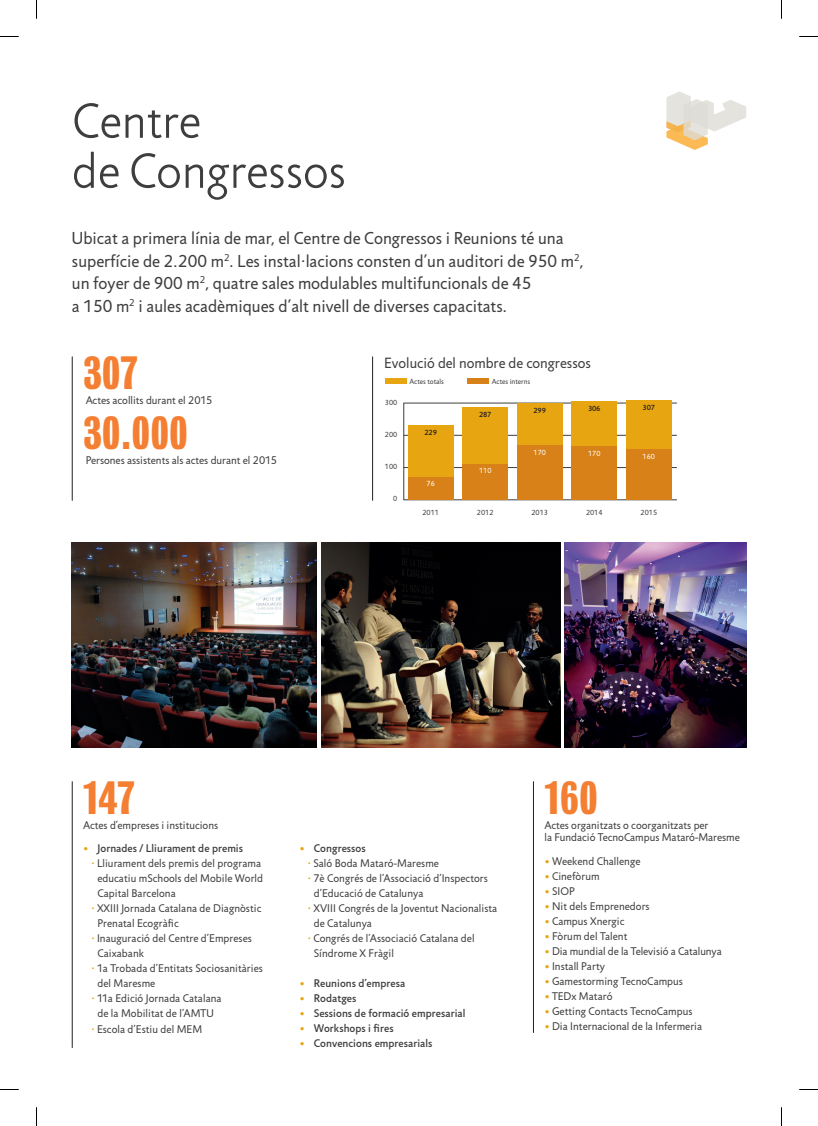
<style>
.page{position:relative;width:818px;height:1126px;background:#fff}
.page>*{position:absolute;margin:0;border:0;box-sizing:border-box;transform-origin:0 0}
.t1{font:300 50px/50px "Jigsaw";color:#3e3e3f}
.t2{font:42.5px "Bureau Grot One Seven";letter-spacing:.015em;color:#f47f32}
.t3{font:17.5px/22.5px "Jigsaw";color:#3e3e3f}
.t4{font:15px "Jigsaw";color:#3e3e3f}
.t5{font:11.25px/12.5px "Jigsaw";letter-spacing:.005em;color:#3e3e3f}
.t6{font:500 11.25px "Jigsaw";letter-spacing:.005em;color:#3e3e3f}
.t7{font:7.5px "Jigsaw";color:#3e3e3f}
.t8{font:500 7.5px "Jigsaw";letter-spacing:-.025em;color:#231f20}
.t9{font:7.5px "Jigsaw";color:#fff}
.s1{font-weight:400;color:#e7a512}
.s2{font-weight:700;color:#e7a512}
.s3{color:#e7a512}
</style>
<div class="page">
<svg style="left:666px;top:91px;width:81px;height:59px"></svg>
<hr style="left:372px;top:357px;width:1px;height:143px;background:#231f20">
<hr style="left:72px;top:357px;width:1px;height:143px;background:#231f20">
<hr style="left:403px;top:403px;width:1px;height:97px;background:#3e3e3f">
<hr style="left:403px;top:499px;width:273px;height:1px;background:#3e3e3f">
<hr style="left:403px;top:435px;width:273px;height:1px;background:#3e3e3f">
<hr style="left:403px;top:403px;width:273px;height:1px;background:#3e3e3f">
<hr style="left:403px;top:467px;width:273px;height:1px;background:#3e3e3f">
<div style="left:385px;top:378px;width:21px;height:6px;background:#e7a512"></div>
<div style="left:467px;top:378px;width:21px;height:6px;background:#d78118"></div>
<div style="left:408px;top:476px;width:45px;height:24px;background:#d78118"></div>
<div style="left:408px;top:425px;width:45px;height:51px;background:#e7a512"></div>
<div style="left:462px;top:463px;width:45px;height:37px;background:#d78118"></div>
<div style="left:462px;top:407px;width:45px;height:56px;background:#e7a512"></div>
<div style="left:517px;top:445px;width:45px;height:55px;background:#d78118"></div>
<div style="left:517px;top:403px;width:45px;height:42px;background:#e7a512"></div>
<div style="left:571px;top:445px;width:45px;height:55px;background:#d78118"></div>
<div style="left:571px;top:401px;width:45px;height:44px;background:#e7a512"></div>
<img style="left:72px;top:543px;width:244px;height:204px">
<img style="left:321px;top:543px;width:238px;height:204px">
<img style="left:564px;top:543px;width:181px;height:204px">
<hr style="left:72px;top:781px;width:1px;height:266px;background:#231f20">
<hr style="left:533px;top:781px;width:1px;height:251px;background:#231f20">
<div style="left:625px;top:449px;width:46px;height:51px;background:#d78118"></div>
<div style="left:625px;top:400px;width:46px;height:49px;background:#e7a512"></div>
<svg style="left:0;top:36px;width:19px;height:1px"></svg>
<svg style="left:799px;top:36px;width:18px;height:1px"></svg>
<svg style="left:0;top:1089px;width:19px;height:1px"></svg>
<svg style="left:799px;top:1089px;width:18px;height:1px"></svg>
<svg style="left:36px;top:0;width:1px;height:19px"></svg>
<svg style="left:36px;top:1107px;width:1px;height:18px"></svg>
<h1 class="t1" style="left:72px;top:98px;width:275px">Centre<br>de Congressos</h1>
<p class="t3" style="left:72px;top:227px;width:513px">Ubicat a primera línia de mar, el Centre de Congressos i Reunions té una superfície de 2.200 m<sup>2</sup>. Les instal·lacions consten d’un auditori de 950 m<sup>2</sup>, un foyer de 900 m<sup>2</sup>, quatre sales modulables multifuncionals de 45<br>a 150 m<sup>2</sup> i aules acadèmiques d’alt nivell de diverses capacitats.</p>
<h2 class="t2" style="left:83px;top:351px;width:55px">307</h2>
<p class="t5" style="left:86px;top:395px;width:128px">Actes acollits durant el 2015</p>
<h2 class="t2" style="left:83px;top:411px;width:106px">30.000</h2>
<p class="t5" style="left:86px;top:455px;width:193px">Persones assistents als actes durant el 2015</p>
<h3 class="t4" style="left:384px;top:354px;width:208px">Evolució del nombre de congressos</h3>
<p class="t7" style="left:385px;top:398px;width:14px">300</p>
<p class="t7" style="left:409px;top:377px;width:36px">Actes totals</p>
<p class="t7" style="left:491px;top:377px;width:40px">Actes interns</p>
<p class="t8" style="left:587px;top:404px;width:14px">306</p>
<p class="t9" style="left:587px;top:449px;width:14px">170</p>
<p class="t8" style="left:533px;top:406px;width:14px">299</p>
<p class="t9" style="left:533px;top:448px;width:14px">170</p>
<p class="t8" style="left:478px;top:410px;width:14px">287</p>
<p class="t8" style="left:424px;top:428px;width:14px">229</p>
<p class="t7" style="left:385px;top:430px;width:14px">200</p>
<p class="t7" style="left:385px;top:462px;width:14px">100</p>
<p class="t9" style="left:478px;top:466px;width:14px">110</p>
<p class="t7" style="left:393px;top:494px;width:6px">0</p>
<p class="t9" style="left:426px;top:479px;width:10px">76</p>
<p class="t7" style="left:422px;top:508px;width:18px">2011</p>
<p class="t7" style="left:476px;top:508px;width:18px">2012</p>
<p class="t7" style="left:531px;top:508px;width:18px">2013</p>
<p class="t7" style="left:585px;top:508px;width:18px">2014</p>
<p class="t8" style="left:642px;top:403px;width:14px">307</p>
<p class="t9" style="left:642px;top:452px;width:14px">160</p>
<p class="t7" style="left:640px;top:508px;width:18px">2015</p>
<h2 class="t2" style="left:83px;top:775px;width:53px">147</h2>
<p class="t5" style="left:83px;top:819px;width:136px">Actes d’empreses i institucions</p>
<p class="t6" style="left:83px;top:842px;width:161px"><span class="s1">•</span> Jornades / Lliurament de premis</p>
<p class="t5" style="left:91px;top:857px;width:171px"><span class="s2">·</span> Lliurament dels premis del programa</p>
<p class="t5" style="left:97px;top:872px;width:167px">educatiu mSchools del Mobile World</p>
<p class="t5" style="left:97px;top:887px;width:80px">Capital Barcelona</p>
<p class="t5" style="left:91px;top:902px;width:171px"><span class="s2">·</span> XXIII Jornada Catalana de Diagnòstic</p>
<p class="t5" style="left:97px;top:917px;width:83px">Prenatal Ecogràfic</p>
<p class="t5" style="left:91px;top:932px;width:162px"><span class="s2">·</span> Inauguració del Centre d’Empreses</p>
<p class="t5" style="left:97px;top:947px;width:48px">Caixabank</p>
<p class="t5" style="left:91px;top:962px;width:173px"><span class="s2">·</span> 1a Trobada d’Entitats Sociosanitàries</p>
<p class="t5" style="left:97px;top:977px;width:59px">del Maresme</p>
<p class="t5" style="left:91px;top:992px;width:132px"><span class="s2">·</span> 11a Edició Jornada Catalana</p>
<p class="t5" style="left:97px;top:1007px;width:118px">de la Mobilitat de l’AMTU</p>
<p class="t5" style="left:91px;top:1022px;width:112px"><span class="s2">·</span> Escola d’Estiu del MEM</p>
<p class="t6" style="left:299px;top:842px;width:68px"><span class="s1">•</span> Congressos</p>
<p class="t5" style="left:307px;top:857px;width:133px"><span class="s2">·</span> Saló Boda Mataró-Maresme</p>
<p class="t5" style="left:307px;top:872px;width:181px"><span class="s2">·</span> 7è Congrés de l’Associació d’Inspectors</p>
<p class="t5" style="left:313px;top:887px;width:111px">d’Educació de Catalunya</p>
<p class="t5" style="left:307px;top:902px;width:191px"><span class="s2">·</span> XVIII Congrés de la Joventut Nacionalista</p>
<p class="t5" style="left:313px;top:917px;width:60px">de Catalunya</p>
<p class="t5" style="left:307px;top:932px;width:168px"><span class="s2">·</span> Congrés de l’Associació Catalana del</p>
<p class="t5" style="left:313px;top:947px;width:82px">Síndrome X Fràgil</p>
<p class="t6" style="left:299px;top:977px;width:107px"><span class="s1">•</span> Reunions d’empresa</p>
<p class="t6" style="left:299px;top:992px;width:58px"><span class="s1">•</span> Rodatges</p>
<p class="t6" style="left:299px;top:1007px;width:167px"><span class="s1">•</span> Sessions de formació empresarial</p>
<p class="t6" style="left:299px;top:1022px;width:95px"><span class="s1">•</span> Workshops i fires</p>
<p class="t6" style="left:299px;top:1037px;width:134px"><span class="s1">•</span> Convencions empresarials</p>
<h2 class="t2" style="left:544px;top:775px;width:55px">160</h2>
<p class="t5" style="left:544px;top:819px;width:197px">Actes organitzats o coorganitzats per<br>la Fundació TecnoCampus Mataró-Maresme</p>
<p class="t5" style="left:544px;top:855px;width:97px"><span class="s3">•</span> Weekend Challenge</p>
<p class="t5" style="left:544px;top:870px;width:57px"><span class="s3">•</span> Cinefòrum</p>
<p class="t5" style="left:544px;top:885px;width:32px"><span class="s3">•</span> SIOP</p>
<p class="t5" style="left:544px;top:900px;width:107px"><span class="s3">•</span> Nit dels Emprenedors</p>
<p class="t5" style="left:544px;top:915px;width:81px"><span class="s3">•</span> Campus Xnergic</p>
<p class="t5" style="left:544px;top:930px;width:84px"><span class="s3">•</span> Fòrum del Talent</p>
<p class="t5" style="left:544px;top:945px;width:179px"><span class="s3">•</span> Dia mundial de la Televisió a Catalunya</p>
<p class="t5" style="left:544px;top:960px;width:62px"><span class="s3">•</span> Install Party</p>
<p class="t5" style="left:544px;top:975px;width:140px"><span class="s3">•</span> Gamestorming TecnoCampus</p>
<p class="t5" style="left:544px;top:990px;width:69px"><span class="s3">•</span> TEDx Mataró</p>
<p class="t5" style="left:544px;top:1005px;width:149px"><span class="s3">•</span> Getting Contacts TecnoCampus</p>
<p class="t5" style="left:544px;top:1020px;width:159px"><span class="s3">•</span> Dia Internacional de la Infermeria</p>
</div>
